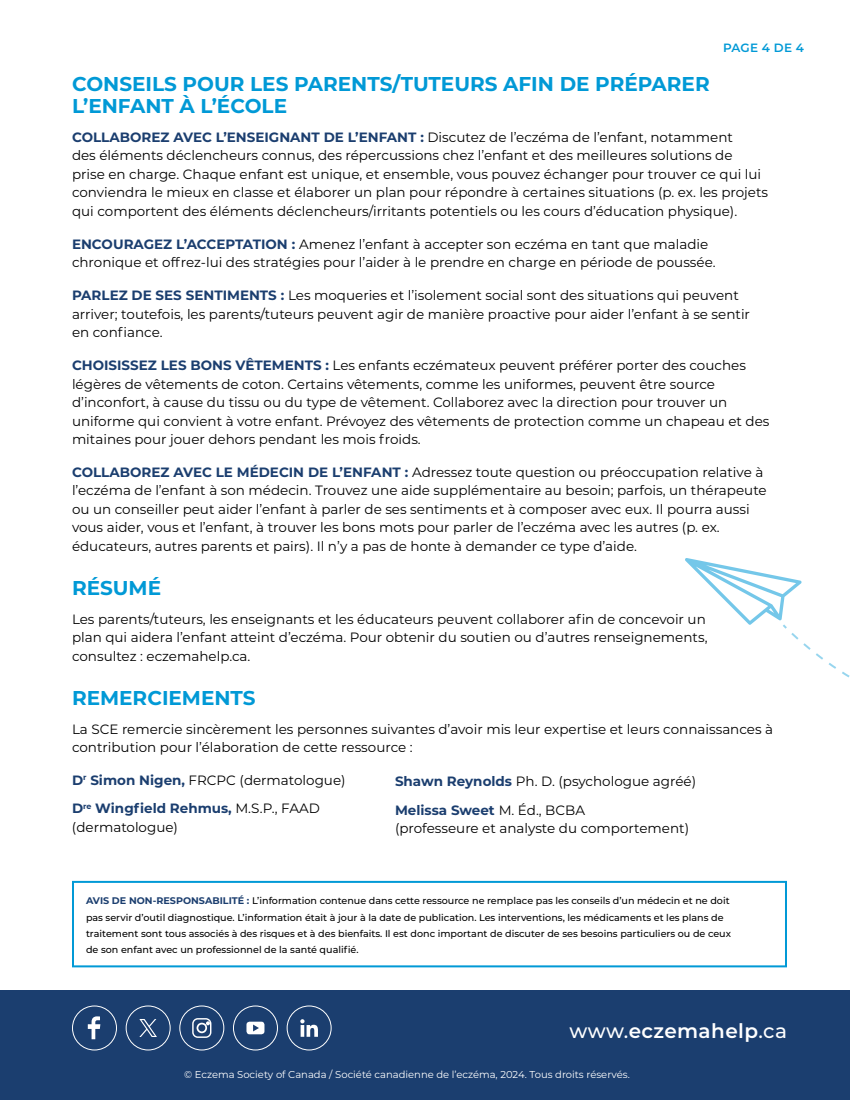
<style>
.page{position:relative;width:850px;height:1100px;background:#fff}
.page>*{position:absolute;margin:0;border:0;box-sizing:border-box;transform-origin:0 0}
.t1{font:700 20px/22px "Montserrat";color:#0199d6}
.t2{font:600 20px "Montserrat";letter-spacing:.02em;color:#fff}
.t3{font:13.6px/18.4px "Montserrat";color:#000}
.t4{font:600 12px "Montserrat";letter-spacing:.015em;color:#0199d6}
.t5{font:10px "Montserrat";color:#fff}
.t6{font:500 9.6px/16.4px "Montserrat";color:#000}
.s1{font-weight:700;color:#1b3e6f}
.s2{font-weight:500}
</style>
<div class="page">
<div style="left:0;top:990px;width:850px;height:110px;background:#1b3e6f"></div>
<svg style="left:88px;top:1016px;width:12px;height:23px"></svg>
<div style="left:72px;top:1006px;width:45px;height:44px;border:1px solid #fff;border-radius:50%"></div>
<div style="left:233px;top:1006px;width:45px;height:44px;border:1px solid #fff;border-radius:50%"></div>
<svg style="left:246px;top:1022px;width:18px;height:12px"></svg>
<div style="left:179px;top:1006px;width:45px;height:44px;border:1px solid #fff;border-radius:50%"></div>
<svg style="left:192px;top:1018px;width:19px;height:20px"></svg>
<div style="left:126px;top:1006px;width:45px;height:44px;border:1px solid #fff;border-radius:50%"></div>
<svg style="left:139px;top:1019px;width:18px;height:18px"></svg>
<div style="left:287px;top:1006px;width:45px;height:44px;border:1px solid #fff;border-radius:50%"></div>
<svg style="left:300px;top:1019px;width:18px;height:18px"></svg>
<div style="left:72px;top:881px;width:715px;height:86px;border:2px solid #0199d6"></div>
<svg style="left:685px;top:558px;width:165px;height:120px"></svg>
<p class="t4" style="left:723px;top:39px;width:82px">PAGE 4 DE 4</p>
<h1 class="t1" style="left:72px;top:72px;width:639px">CONSEILS POUR LES PARENTS/TUTEURS AFIN DE PRÉPARER<br>L’ENFANT À L’ÉCOLE</h1>
<p class="t3" style="left:72px;top:127px;width:698px"><span class="s1">COLLABOREZ AVEC L’ENSEIGNANT DE L’ENFANT :</span> Discutez de l’eczéma de l’enfant, notamment<br>des éléments déclencheurs connus, des répercussions chez l’enfant et des meilleures solutions de prise en charge. Chaque enfant est unique, et ensemble, vous pouvez échanger pour trouver ce qui lui conviendra le mieux en classe et élaborer un plan pour répondre à certaines situations (p. ex. les projets qui comportent des éléments déclencheurs/irritants potentiels ou les cours d’éducation physique).</p>
<p class="t3" style="left:72px;top:234px;width:645px"><span class="s1">ENCOURAGEZ L’ACCEPTATION :</span> Amenez l’enfant à accepter son eczéma en tant que maladie chronique et offrez-lui des stratégies pour l’aider à le prendre en charge en période de poussée.</p>
<p class="t3" style="left:72px;top:286px;width:680px"><span class="s1">PARLEZ DE SES SENTIMENTS :</span> Les moqueries et l’isolement social sont des situations qui peuvent arriver; toutefois, les parents/tuteurs peuvent agir de manière proactive pour aider l’enfant à se sentir en confiance.</p>
<p class="t3" style="left:72px;top:356px;width:699px"><span class="s1">CHOISISSEZ LES BONS VÊTEMENTS :</span> Les enfants eczémateux peuvent préférer porter des couches légères de vêtements de coton. Certains vêtements, comme les uniformes, peuvent être source d’inconfort, à cause du tissu ou du type de vêtement. Collaborez avec la direction pour trouver un uniforme qui convient à votre enfant. Prévoyez des vêtements de protection comme un chapeau et des mitaines pour jouer dehors pendant les mois froids.</p>
<p class="t3" style="left:72px;top:462px;width:696px"><span class="s1">COLLABOREZ AVEC LE MÉDECIN DE L’ENFANT :</span> Adressez toute question ou préoccupation relative à l’eczéma de l’enfant à son médecin. Trouvez une aide supplémentaire au besoin; parfois, un thérapeute ou un conseiller peut aider l’enfant à parler de ses sentiments et à composer avec eux. Il pourra aussi vous aider, vous et l’enfant, à trouver les bons mots pour parler de l’eczéma avec les autres (p. ex. éducateurs, autres parents et pairs). Il n’y a pas de honte à demander ce type d’aide.</p>
<h1 class="t1" style="left:72px;top:576px;width:91px">RÉSUMÉ</h1>
<p class="t3" style="left:72px;top:609px;width:637px">Les parents/tuteurs, les enseignants et les éducateurs peuvent collaborer afin de concevoir un plan qui aidera l’enfant atteint d’eczéma. Pour obtenir du soutien ou d’autres renseignements, consultez : eczemahelp.ca.</p>
<h1 class="t1" style="left:72px;top:686px;width:185px">REMERCIEMENTS</h1>
<p class="t3" style="left:72px;top:719px;width:703px">La SCE remercie sincèrement les personnes suivantes d’avoir mis leur expertise et leurs connaissances à contribution pour l’élaboration de cette ressource :</p>
<p class="t3" style="left:72px;top:765px;width:275px;line-height:28.4px"><span class="s1">D</span><sup>r</sup> <span class="s1">Simon Nigen,</span> FRCPC (dermatologue)<br><span class="s1">D</span><sup>re</sup> <span class="s1">Wingfield Rehmus,</span> M.S.P., FAAD</p>
<p class="t3" style="left:72px;top:817px;width:108px">(dermatologue)</p>
<p class="t3" style="left:395px;top:767px;width:303px;line-height:28.4px"><span class="s1">Shawn Reynolds</span> Ph. D. (psychologue agréé)<br><span class="s1">Melissa Sweet</span> M. Éd., BCBA</p>
<p class="t3" style="left:395px;top:819px;width:296px">(professeure et analyste du comportement)</p>
<p class="t6" style="left:86px;top:892px;width:647px"><span class="s1">AVIS DE NON-RESPONSABILITÉ :</span> L’information contenue dans cette ressource ne remplace pas les conseils d’un médecin et ne doit pas servir d’outil diagnostique. L’information était à jour à la date de publication. Les interventions, les médicaments et les plans de traitement sont tous associés à des risques et à des bienfaits. Il est donc important de discuter de ses besoins particuliers ou de ceux de son enfant avec un professionnel de la santé qualifié.</p>
<h1 class="t2" style="left:570px;top:1016px;width:219px"><span class="s2">www.</span>eczemahelp<span class="s2">.ca</span></h1>
<p class="t5" style="left:184px;top:1067px;width:447px">© Eczema Society of Canada / Société canadienne de l’eczéma, 2024. Tous droits réservés.</p>
</div>
